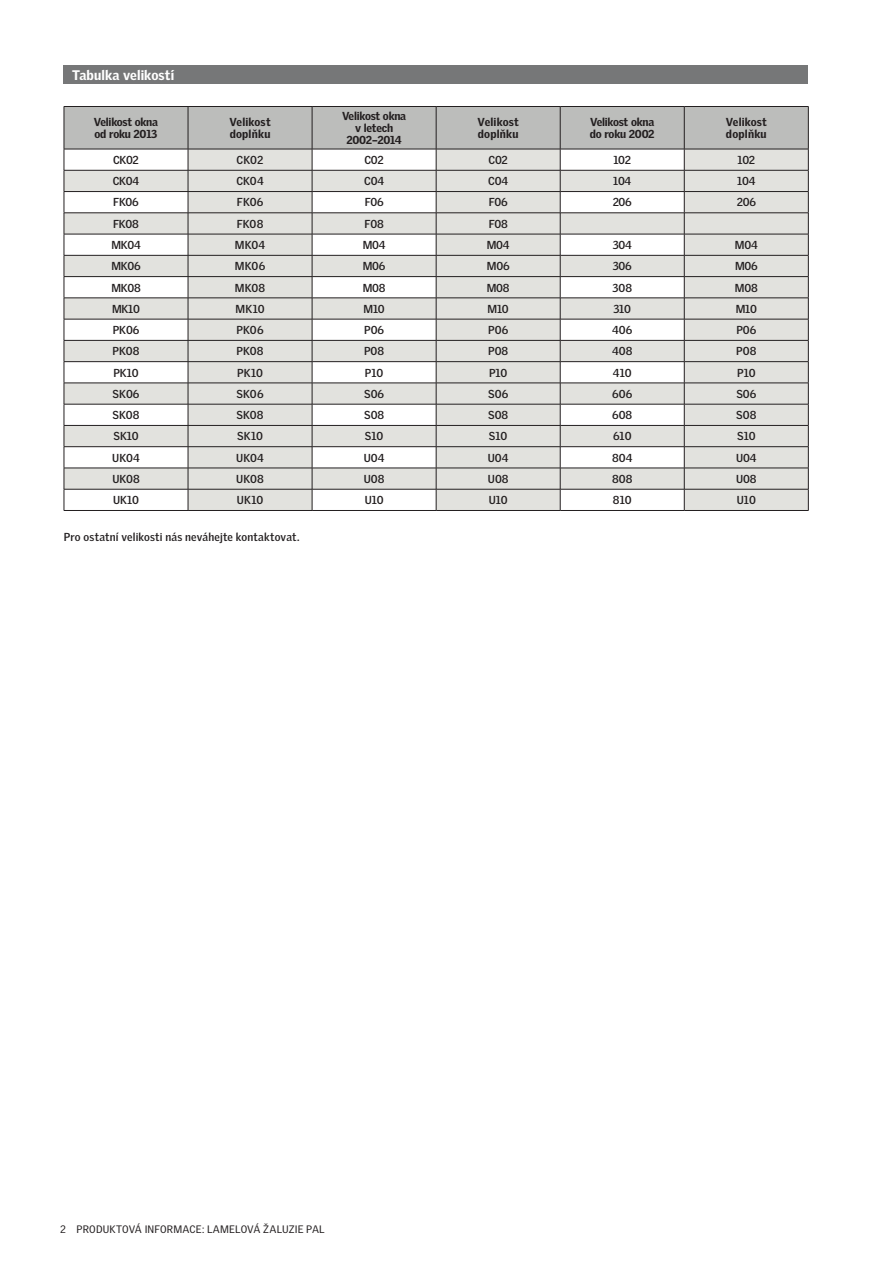
<style>
.page{position:relative;width:893px;height:1263px;background:#fff}
.page>*{position:absolute;margin:0;border:0;box-sizing:border-box;transform-origin:0 0}
.t1{font:900 13.5px "Velux Gothic";letter-spacing:.005em;color:#fff}
.t2{font:700 11.25px "Velux Gothic";color:#231f20}
.t3{font:900 11.25px/12px "Velux Gothic";letter-spacing:-.02em;color:#231f20}
.t4{font:900 11.25px/12px "Velux Gothic";letter-spacing:.015em;color:#231f20}
.t5{font:10.5px "Velux Gothic";letter-spacing:.015em;color:#231f20}
</style>
<div class="page">
<div style="left:64px;top:65px;width:744px;height:19px;background:#767778"></div>
<svg style="left:64px;top:106px;width:745px;height:404px"></svg>
<hr style="left:64px;top:510px;width:124px;height:1px;background:#231f20">
<hr style="left:188px;top:510px;width:124px;height:1px;background:#231f20">
<hr style="left:312px;top:510px;width:124px;height:1px;background:#231f20">
<hr style="left:436px;top:510px;width:124px;height:1px;background:#231f20">
<hr style="left:560px;top:510px;width:124px;height:1px;background:#231f20">
<hr style="left:684px;top:510px;width:124px;height:1px;background:#231f20">
<p class="t1" style="left:72px;top:66px;width:103px">Tabulka velikostí</p>
<p class="t3" style="left:94px;top:116px;width:66px">Velikost okna od roku 2013</p>
<p class="t4" style="left:229px;top:116px;width:43px">Velikost doplňku</p>
<p class="t3" style="left:342px;top:110px;width:66px;text-align:center">Velikost okna v letech<br>2002–2014</p>
<p class="t4" style="left:478px;top:116px;width:43px">Velikost doplňku</p>
<p class="t3" style="left:590px;top:116px;width:66px">Velikost okna do roku 2002</p>
<p class="t4" style="left:726px;top:116px;width:43px">Velikost doplňku</p>
<p class="t2" style="left:113px;top:153px;width:27px">CK02</p>
<p class="t2" style="left:237px;top:153px;width:28px">CK02</p>
<p class="t2" style="left:364px;top:153px;width:21px">C02</p>
<p class="t2" style="left:489px;top:153px;width:21px">C02</p>
<p class="t2" style="left:613px;top:153px;width:19px">102</p>
<p class="t2" style="left:737px;top:153px;width:19px">102</p>
<p class="t2" style="left:113px;top:174px;width:28px">CK04</p>
<p class="t2" style="left:236px;top:174px;width:29px">CK04</p>
<p class="t2" style="left:364px;top:174px;width:21px">C04</p>
<p class="t2" style="left:488px;top:174px;width:21px">C04</p>
<p class="t2" style="left:613px;top:174px;width:20px">104</p>
<p class="t2" style="left:737px;top:174px;width:20px">104</p>
<p class="t2" style="left:113px;top:196px;width:27px">FK06</p>
<p class="t2" style="left:237px;top:196px;width:28px">FK06</p>
<p class="t2" style="left:365px;top:196px;width:20px">F06</p>
<p class="t2" style="left:489px;top:196px;width:20px">F06</p>
<p class="t2" style="left:613px;top:196px;width:21px">206</p>
<p class="t2" style="left:737px;top:196px;width:21px">206</p>
<p class="t2" style="left:113px;top:217px;width:27px">FK08</p>
<p class="t2" style="left:237px;top:217px;width:28px">FK08</p>
<p class="t2" style="left:365px;top:217px;width:21px">F08</p>
<p class="t2" style="left:489px;top:217px;width:21px">F08</p>
<p class="t2" style="left:111px;top:238px;width:31px">MK04</p>
<p class="t2" style="left:235px;top:238px;width:32px">MK04</p>
<p class="t2" style="left:363px;top:238px;width:24px">M04</p>
<p class="t2" style="left:487px;top:238px;width:24px">M04</p>
<p class="t2" style="left:613px;top:238px;width:21px">304</p>
<p class="t2" style="left:735px;top:238px;width:24px">M04</p>
<p class="t2" style="left:111px;top:259px;width:31px">MK06</p>
<p class="t2" style="left:235px;top:259px;width:32px">MK06</p>
<p class="t2" style="left:363px;top:259px;width:24px">M06</p>
<p class="t2" style="left:487px;top:259px;width:24px">M06</p>
<p class="t2" style="left:613px;top:259px;width:20px">306</p>
<p class="t2" style="left:735px;top:259px;width:24px">M06</p>
<p class="t2" style="left:111px;top:281px;width:31px">MK08</p>
<p class="t2" style="left:235px;top:281px;width:32px">MK08</p>
<p class="t2" style="left:363px;top:281px;width:24px">M08</p>
<p class="t2" style="left:487px;top:281px;width:24px">M08</p>
<p class="t2" style="left:612px;top:281px;width:21px">308</p>
<p class="t2" style="left:735px;top:281px;width:24px">M08</p>
<p class="t2" style="left:112px;top:302px;width:29px">MK10</p>
<p class="t2" style="left:236px;top:302px;width:31px">MK10</p>
<p class="t2" style="left:364px;top:302px;width:23px">M10</p>
<p class="t2" style="left:488px;top:302px;width:23px">M10</p>
<p class="t2" style="left:613px;top:302px;width:19px">310</p>
<p class="t2" style="left:736px;top:302px;width:23px">M10</p>
<p class="t2" style="left:113px;top:323px;width:28px">PK06</p>
<p class="t2" style="left:237px;top:323px;width:29px">PK06</p>
<p class="t2" style="left:364px;top:323px;width:21px">P06</p>
<p class="t2" style="left:488px;top:323px;width:21px">P06</p>
<p class="t2" style="left:612px;top:323px;width:22px">406</p>
<p class="t2" style="left:736px;top:323px;width:21px">P06</p>
<p class="t2" style="left:113px;top:344px;width:28px">PK08</p>
<p class="t2" style="left:237px;top:344px;width:29px">PK08</p>
<p class="t2" style="left:364px;top:344px;width:22px">P08</p>
<p class="t2" style="left:488px;top:344px;width:22px">P08</p>
<p class="t2" style="left:612px;top:344px;width:22px">408</p>
<p class="t2" style="left:736px;top:344px;width:22px">P08</p>
<p class="t2" style="left:113px;top:366px;width:27px">PK10</p>
<p class="t2" style="left:237px;top:366px;width:27px">PK10</p>
<p class="t2" style="left:365px;top:366px;width:20px">P10</p>
<p class="t2" style="left:489px;top:366px;width:20px">P10</p>
<p class="t2" style="left:613px;top:366px;width:20px">410</p>
<p class="t2" style="left:737px;top:366px;width:20px">P10</p>
<p class="t2" style="left:113px;top:387px;width:28px">SK06</p>
<p class="t2" style="left:237px;top:387px;width:29px">SK06</p>
<p class="t2" style="left:364px;top:387px;width:22px">S06</p>
<p class="t2" style="left:488px;top:387px;width:22px">S06</p>
<p class="t2" style="left:612px;top:387px;width:21px">606</p>
<p class="t2" style="left:736px;top:387px;width:22px">S06</p>
<p class="t2" style="left:113px;top:408px;width:28px">SK08</p>
<p class="t2" style="left:236px;top:408px;width:29px">SK08</p>
<p class="t2" style="left:364px;top:408px;width:22px">S08</p>
<p class="t2" style="left:488px;top:408px;width:22px">S08</p>
<p class="t2" style="left:612px;top:408px;width:22px">608</p>
<p class="t2" style="left:736px;top:408px;width:22px">S08</p>
<p class="t2" style="left:113px;top:429px;width:27px">SK10</p>
<p class="t2" style="left:237px;top:429px;width:27px">SK10</p>
<p class="t2" style="left:365px;top:429px;width:20px">S10</p>
<p class="t2" style="left:489px;top:429px;width:20px">S10</p>
<p class="t2" style="left:613px;top:429px;width:20px">610</p>
<p class="t2" style="left:737px;top:429px;width:20px">S10</p>
<p class="t2" style="left:112px;top:451px;width:29px">UK04</p>
<p class="t2" style="left:236px;top:451px;width:29px">UK04</p>
<p class="t2" style="left:364px;top:451px;width:22px">U04</p>
<p class="t2" style="left:488px;top:451px;width:22px">U04</p>
<p class="t2" style="left:612px;top:451px;width:22px">804</p>
<p class="t2" style="left:736px;top:451px;width:22px">U04</p>
<p class="t2" style="left:112px;top:472px;width:29px">UK08</p>
<p class="t2" style="left:236px;top:472px;width:29px">UK08</p>
<p class="t2" style="left:364px;top:472px;width:22px">U08</p>
<p class="t2" style="left:488px;top:472px;width:22px">U08</p>
<p class="t2" style="left:612px;top:472px;width:22px">808</p>
<p class="t2" style="left:736px;top:472px;width:22px">U08</p>
<p class="t2" style="left:113px;top:493px;width:27px">UK10</p>
<p class="t2" style="left:237px;top:493px;width:28px">UK10</p>
<p class="t2" style="left:365px;top:493px;width:21px">U10</p>
<p class="t2" style="left:489px;top:493px;width:21px">U10</p>
<p class="t2" style="left:613px;top:493px;width:20px">810</p>
<p class="t2" style="left:737px;top:493px;width:21px">U10</p>
<p class="t2" style="left:64px;top:530px;width:237px">Pro ostatní velikosti nás neváhejte kontaktovat.</p>
<p class="t5" style="left:60px;top:1223px;width:266px">2 PRODUKTOVÁ INFORMACE: LAMELOVÁ ŽALUZIE PAL</p>
</div>
